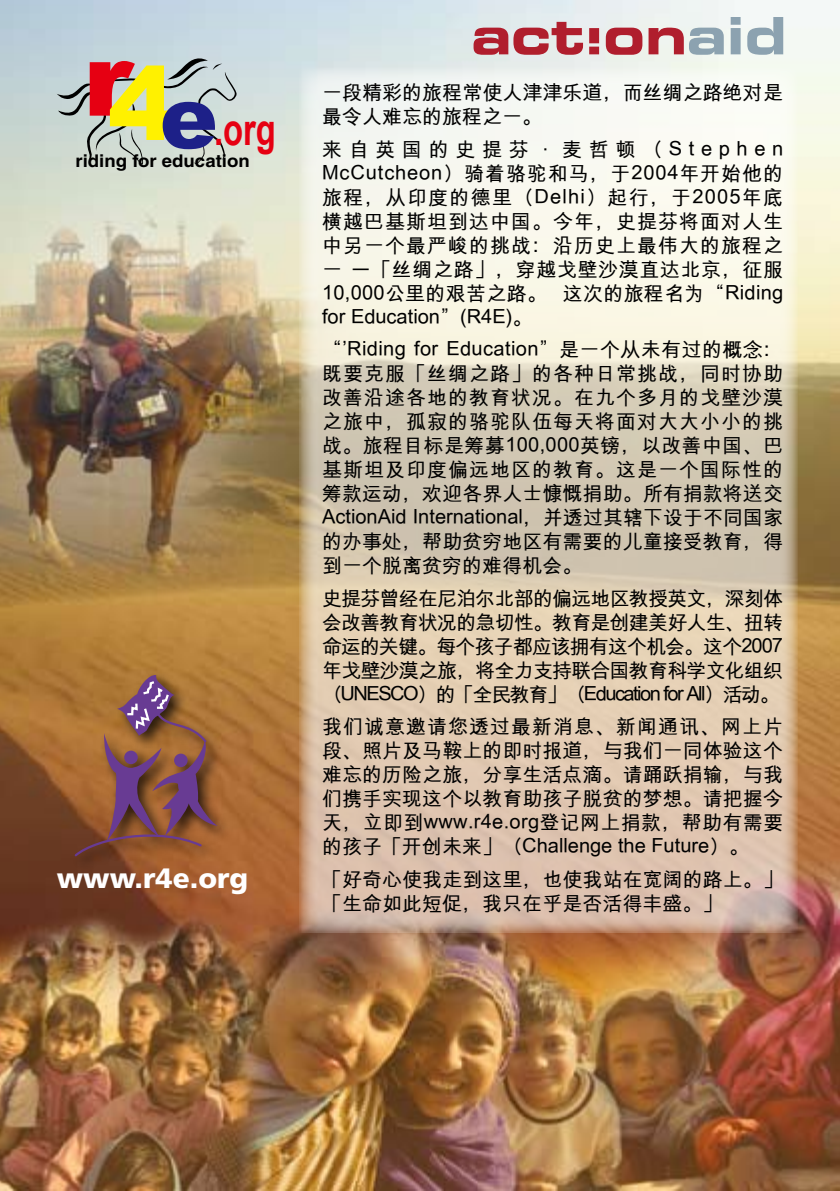
<style>
.page{position:relative;width:840px;height:1191px;background:#fff}
.page>*{position:absolute;margin:0;border:0;box-sizing:border-box;transform-origin:0 0}
.t1{font:700 43.4px "Arial";color:#e60012;scale:.75 1}
.t2{font:900 28px "Frutiger";color:#fff}
.t3{font:700 20px/24px "M Hei GB";color:#000;text-align:justify}
.t4{font:700 17.6px "Helvetica";color:#000;scale:1.06 1}
.s1{font-weight:900;font-size:102.2px;color:#fff100}
.s2{font-weight:900;font-size:87.4px;color:#1d2088}
</style>
<div class="page">
<img style="left:0;top:0;width:839px;height:1191px">
<svg style="left:57px;top:55px;width:179px;height:110px;background:#bfccc9"></svg>
<svg style="left:299px;top:67px;width:498px;height:866px;background:#e3d7c3"></svg>
<svg style="left:473px;top:22px;width:109px;height:33px;background:#c77a83"></svg>
<svg style="left:589px;top:28px;width:9px;height:26px"></svg>
<svg style="left:605px;top:28px;width:37px;height:27px"></svg>
<svg style="left:648px;top:28px;width:75px;height:27px;background:#b9969d"></svg>
<svg style="left:730px;top:17px;width:10px;height:37px"></svg>
<svg style="left:746px;top:17px;width:36px;height:38px"></svg>
<div style="left:70px;top:669px;width:162px;height:203px;background:#000;opacity:.75"></div>
<svg style="left:75px;top:674px;width:142px;height:182px;background:#8f5b45"></svg>
<h1 class="t1" style="left:83px;top:105px;width:259px"><sup>r</sup><span class="s1">4</span><span class="s2">e</span>.org</h1>
<p class="t4" style="left:75px;top:150px;width:166px">riding for education</p>
<h2 class="t2" style="left:57px;top:861px;width:193px">www.r4e.org</h2>
<p class="t3" style="left:322px;top:81px;width:462px">一段精彩的旅程常使人津津乐道，而丝绸之路绝对是最令人难忘的旅程之一。</p>
<p class="t3" style="left:322px;top:137px;width:462px">来自英国的史提芬·麦哲顿（Stephen McCutcheon）骑着骆驼和马，于2004年开始他的旅程，从印度的德里（Delhi）起行，于2005年底横越巴基斯坦到达中国。今年，史提芬将面对人生中另一个最严峻的挑战：沿历史上最伟大的旅程之一 —「丝绸之路」，穿越戈壁沙漠直达北京，征服10,000公里的艰苦之路。 这次的旅程名为“Riding for Education”(R4E)。</p>
<p class="t3" style="left:322px;top:338px;width:462px">“'Riding for Education”是一个从未有过的概念：既要克服「丝绸之路」的各种日常挑战，同时协助改善沿途各地的教育状况。在九个多月的戈壁沙漠之旅中，孤寂的骆驼队伍每天将面对大大小小的挑战。旅程目标是筹募100,000英镑，以改善中国、巴基斯坦及印度偏远地区的教育。这是一个国际性的筹款运动，欢迎各界人士慷慨捐助。所有捐款将送交ActionAid International，并透过其辖下设于不同国家的办事处，帮助贫穷地区有需要的儿童接受教育，得到一个脱离贫穷的难得机会。</p>
<p class="t3" style="left:322px;top:586px;width:462px">史提芬曾经在尼泊尔北部的偏远地区教授英文，深刻体会改善教育状况的急切性。教育是创建美好人生、扭转命运的关键。每个孩子都应该拥有这个机会。这个2007年戈壁沙漠之旅，将全力支持联合国教育科学文化组织（UNESCO）的「全民教育」（Education for All）活动。</p>
<p class="t3" style="left:322px;top:715px;width:462px">我们诚意邀请您透过最新消息、新闻通讯、网上片段、照片及马鞍上的即时报道，与我们一同体验这个难忘的历险之旅，分享生活点滴。请踊跃捐输，与我们携手实现这个以教育助孩子脱贫的梦想。请把握今天，立即到www.r4e.org登记网上捐款，帮助有需要的孩子「开创未来」（Challenge the Future）。</p>
<p class="t3" style="left:322px;top:867px;width:462px">「好奇心使我走到这里，也使我站在宽阔的路上。」「生命如此短促，我只在乎是否活得丰盛。」</p>
</div>
